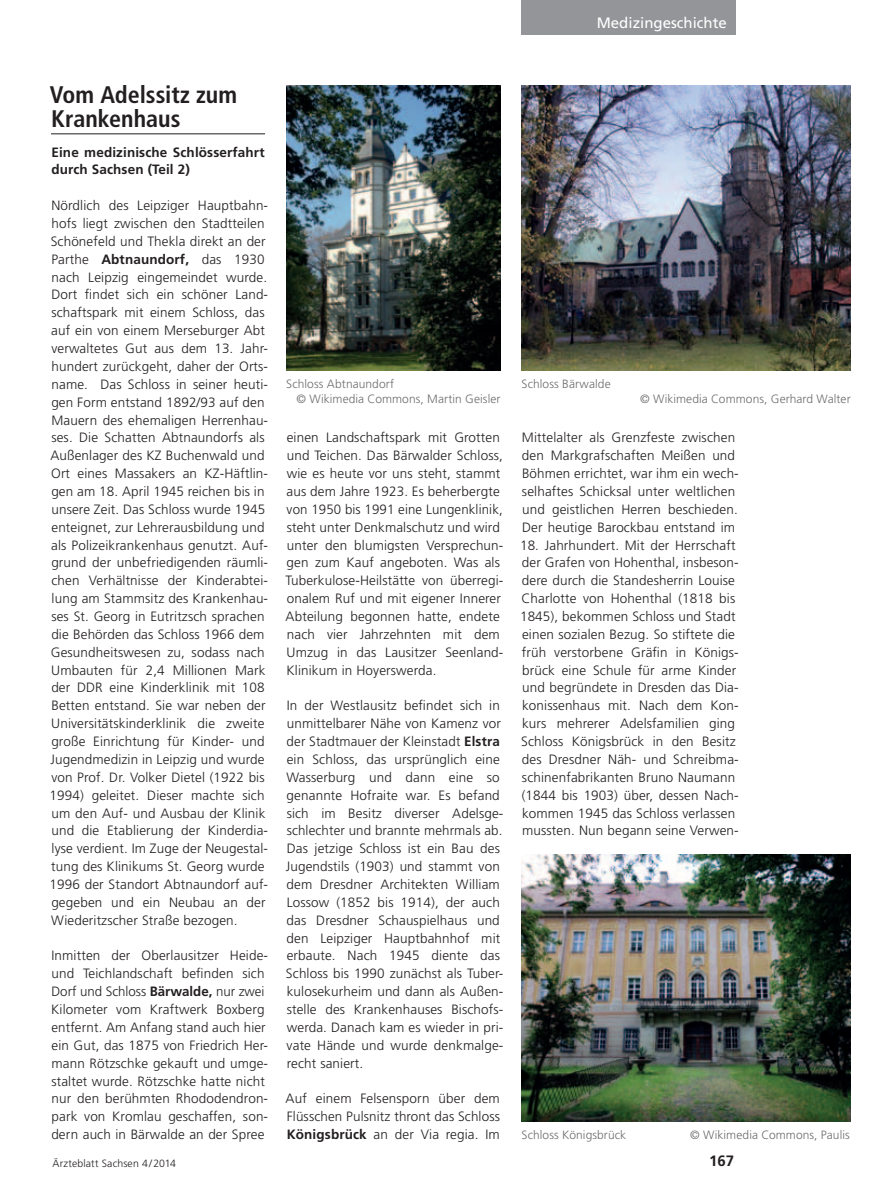
<style>
.page{position:relative;width:893px;height:1191px;background:#fff}
.page>*{position:absolute;margin:0;border:0;box-sizing:border-box;transform-origin:0 0}
.Überschrift{font:700 condensed 24px/24px "Frutiger";color:#231f20}
.t1{font:15px "Frutiger";color:#fff}
.t2{font:700 15px "Frutiger";color:#231f20}
.Text_allgemein{font:300 13.5px/17.9px "Frutiger";letter-spacing:.01em;color:#231f20}
.Text_allgemein-2{font:700 13.5px/17.9px "Frutiger";letter-spacing:.01em;color:#231f20}
.Bildunterschrift{font:300 12px "Frutiger";letter-spacing:.005em;color:#6c6d70}
.t3{font:300 10.5px "Frutiger";letter-spacing:.015em;color:#231f20}
.s1{font-weight:700}
</style>
<div class="page">
<hr style="left:51px;top:133px;width:214px;height:1px;background:#231f20">
<div style="left:522px;top:0;width:214px;height:34px;background:#939598"></div>
<img style="left:286px;top:85px;width:214px;height:285px">
<img style="left:522px;top:85px;width:328px;height:285px">
<img style="left:522px;top:855px;width:328px;height:266px">
<p class="t1" style="left:597px;top:14px;width:132px">Medizingeschichte</p>
<p class="Überschrift" style="left:50px;top:83px;width:189px">Vom Adelssitz zum<br>Krankenhaus</p>
<p class="Text_allgemein-2" style="left:51px;top:143px;width:215px">Eine medizinische Schlösserfahrt durch Sachsen (Teil 2)</p>
<p class="Text_allgemein" style="left:49px;top:196px;width:220px">Nördlich des Leipziger Hauptbahn&shy;hofs liegt zwischen den Stadtteilen Schönefeld und Thekla direkt an der Parthe <span class="s1">Abtnaundorf,</span> das 1930 nach Leipzig eingemeindet wurde.<br>Dort findet sich ein schöner Land&shy;schaftspark mit einem Schloss, das auf ein von einem Merseburger Abt verwaltetes Gut aus dem 13. Jahr&shy;hundert zurückgeht, daher der Orts&shy;name. Das Schloss in seiner heuti&shy;gen Form entstand 1892/93 auf den Mauern des ehemaligen Herrenhau&shy;ses. Die Schatten Abtnaundorfs als Außenlager des KZ Buchenwald und Ort eines Massakers an KZ-Häftlin&shy;gen am 18. April 1945 reichen bis in unsere Zeit. Das Schloss wurde 1945 enteignet, zur Lehrerausbildung und als Polizeikrankenhaus genutzt. Auf&shy;grund der unbefriedigenden räumli&shy;chen Verhältnisse der Kinderabtei&shy;lung am Stammsitz des Krankenhau&shy;ses St. Georg in Eutritzsch sprachen die Behörden das Schloss 1966 dem Gesundheitswesen zu, sodass nach Umbauten für 2,4 Millionen Mark der DDR eine Kinderklinik mit 108<br>Betten entstand. Sie war neben der Universitätskinderklinik die zweite große Einrichtung für Kinder- und Jugendmedizin in Leipzig und wurde von Prof. Dr. Volker Dietel (1922 bis 1994) geleitet. Dieser machte sich um den Auf- und Ausbau der Klinik und die Etablierung der Kinderdia&shy;lyse verdient. Im Zuge der Neugestal&shy;tung des Klinikums St. Georg wurde 1996 der Standort Abtnaundorf auf&shy;gegeben und ein Neubau an der Wiederitzscher Straße bezogen.</p>
<p class="Text_allgemein" style="left:51px;top:946px;width:218px">Inmitten der Oberlausitzer Heide&shy;und Teichlandschaft befinden sich Dorf und Schloss <span class="s1">Bärwalde,</span> nur zwei Kilometer vom Kraftwerk Boxberg entfernt. Am Anfang stand auch hier ein Gut, das 1875 von Friedrich Her&shy;mann Rötzschke gekauft und umge&shy;staltet wurde. Rötzschke hatte nicht nur den berühmten Rhododendron&shy;park von Kromlau geschaffen, son&shy;dern auch in Bärwalde an der Spree</p>
<p class="Bildunterschrift" style="left:286px;top:377px;width:109px">Schloss Abtnaundorf</p>
<p class="Bildunterschrift" style="left:297px;top:392px;width:205px">© Wikimedia Commons, Martin Geisler</p>
<p class="Text_allgemein" style="left:285px;top:429px;width:219px">einen Landschaftspark mit Grotten und Teichen. Das Bärwalder Schloss, wie es heute vor uns steht, stammt aus dem Jahre 1923. Es beherbergte von 1950 bis 1991 eine Lungenklinik, steht unter Denkmalschutz und wird unter den blumigsten Versprechun&shy;gen zum Kauf angeboten. Was als Tuberkulose-Heilstätte von überregi&shy;onalem Ruf und mit eigener Innerer Abteilung begonnen hatte, endete nach vier Jahrzehnten mit dem Umzug in das Lausitzer Seenland-Klinikum in Hoyerswerda.</p>
<p class="Text_allgemein" style="left:286px;top:696px;width:219px">In der Westlausitz befindet sich in unmittelbarer Nähe von Kamenz vor der Stadtmauer der Kleinstadt <span class="s1">Elstra </span>ein Schloss, das ursprünglich eine<br>Wasserburg und dann eine so genannte Hofraite war. Es befand sich im Besitz diverser Adelsge&shy;schlechter und brannte mehrmals ab.<br>Das jetzige Schloss ist ein Bau des<br>Jugendstils (1903) und stammt von dem Dresdner Architekten William<br>Lossow (1852 bis 1914), der auch das Dresdner Schauspielhaus und den Leipziger Hauptbahnhof mit erbaute. Nach 1945 diente das<br>Schloss bis 1990 zunächst als Tuber&shy;kulosekurheim und dann als Außen&shy;stelle des Krankenhauses Bischofs&shy;werda. Danach kam es wieder in pri&shy;vate Hände und wurde denkmalge&shy;recht saniert.</p>
<p class="Text_allgemein" style="left:286px;top:1089px;width:216px;text-align:justify">Auf einem Felsensporn über dem Flüsschen Pulsnitz thront das Schloss <span class="s1">Königsbrück</span> an der Via regia. Im</p>
<p class="Bildunterschrift" style="left:522px;top:377px;width:91px">Schloss Bärwalde</p>
<p class="Bildunterschrift" style="left:640px;top:392px;width:212px">© Wikimedia Commons, Gerhard Walter</p>
<p class="Text_allgemein" style="left:522px;top:429px;width:218px">Mittelalter als Grenzfeste zwischen den Markgrafschaften Meißen und Böhmen errichtet, war ihm ein wech&shy;selhaftes Schicksal unter weltlichen und geistlichen Herren beschieden.<br>Der heutige Barockbau entstand im</p>
<p class="Text_allgemein" style="left:520px;top:536px;width:220px">18. Jahrhundert. Mit der Herrschaft der Grafen von Hohenthal, insbeson&shy;dere durch die Standesherrin Louise Charlotte von Hohenthal (1818 bis 1845), bekommen Schloss und Stadt einen sozialen Bezug. So stiftete die früh verstorbene Gräfin in Königs&shy;brück eine Schule für arme Kinder und begründete in Dresden das Dia&shy;konissenhaus mit. Nach dem Kon&shy;kurs mehrerer Adelsfamilien ging Schloss Königsbrück in den Besitz des Dresdner Näh- und Schreibma&shy;schinenfabrikanten Bruno Naumann (1844 bis 1903) über, dessen Nach&shy;kommen 1945 das Schloss verlassen mussten. Nun begann seine Verwen-</p>
<p class="Bildunterschrift" style="left:522px;top:1128px;width:106px">Schloss Königsbrück</p>
<p class="Bildunterschrift" style="left:690px;top:1128px;width:161px">© Wikimedia Commons, Paulis</p>
<p class="t3" style="left:53px;top:1157px;width:125px">Ärzteblatt Sachsen 4/2014</p>
<p class="t2" style="left:709px;top:1151px;width:27px">167</p>
</div>
